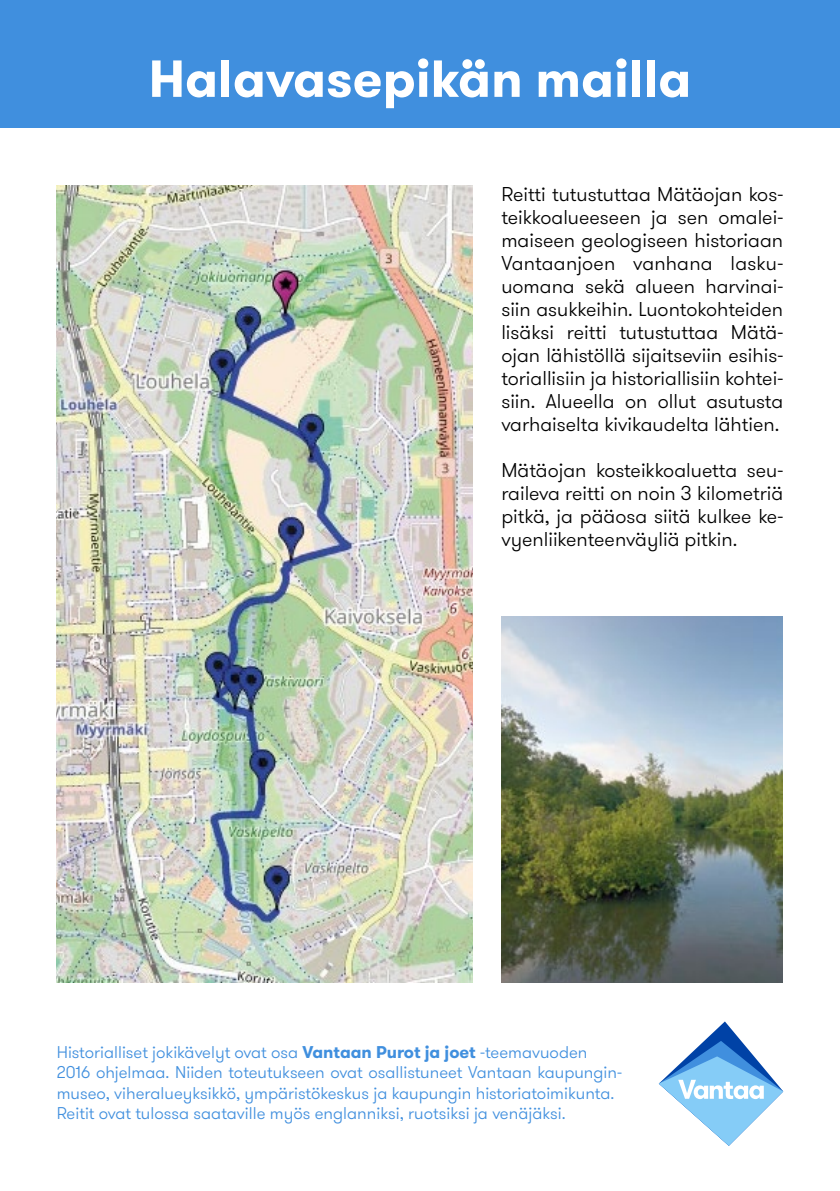
<style>
.page{position:relative;width:840px;height:1191px;background:#fff}
.page>*{position:absolute;margin:0;border:0;box-sizing:border-box;transform-origin:0 0}
.t1{font:700 52px "GT Walsheim";color:#fff}
.t2{font:300 20px/23px "GT Walsheim";color:#000;text-align:justify}
.t3{font:300 17px/20.4px "GT Walsheim";color:#408fde}
.s1{font-weight:700}
</style>
<div class="page">
<div style="left:0;top:0;width:839px;height:128px;background:#408fde"></div>
<img style="left:57px;top:186px;width:415px;height:796px">
<svg style="left:658px;top:1021px;width:124px;height:124px"></svg>
<img style="left:501px;top:616px;width:281px;height:366px">
<h1 class="t1" style="left:149px;top:45px;width:544px">Halavasepikän mailla</h1>
<p class="t2" style="left:501px;top:183px;width:283px">Reitti tutustuttaa Mätäojan kos&shy;teikkoalueeseen ja sen omalei&shy;maiseen geologiseen historiaan Vantaanjoen vanhana lasku&shy;uomana sekä alueen harvinai&shy;siin asukkeihin. Luontokohteiden lisäksi reitti tutustuttaa Mätä&shy;ojan lähistöllä sijaitseviin esihis&shy;toriallisiin ja historiallisiin kohtei&shy;siin. Alueella on ollut asutusta varhaiselta kivikaudelta lähtien.</p>
<p class="t2" style="left:501px;top:459px;width:283px">Mätäojan kosteikkoaluetta seu&shy;raileva reitti on noin 3 kilometriä pitkä, ja pääosa siitä kulkee ke&shy;vyenliikenteenväyliä pitkin.</p>
<p class="t3" style="left:57px;top:1042px;width:566px">Historialliset jokikävelyt ovat osa <span class="s1">Vantaan Purot ja joet</span> -teemavuoden 2016 ohjelmaa. Niiden toteutukseen ovat osallistuneet Vantaan kaupungin&shy;museo, viheralueyksikkö, ympäristökeskus ja kaupungin historiatoimikunta.<br>Reitit ovat tulossa saataville myös englanniksi, ruotsiksi ja venäjäksi.</p>
</div>
